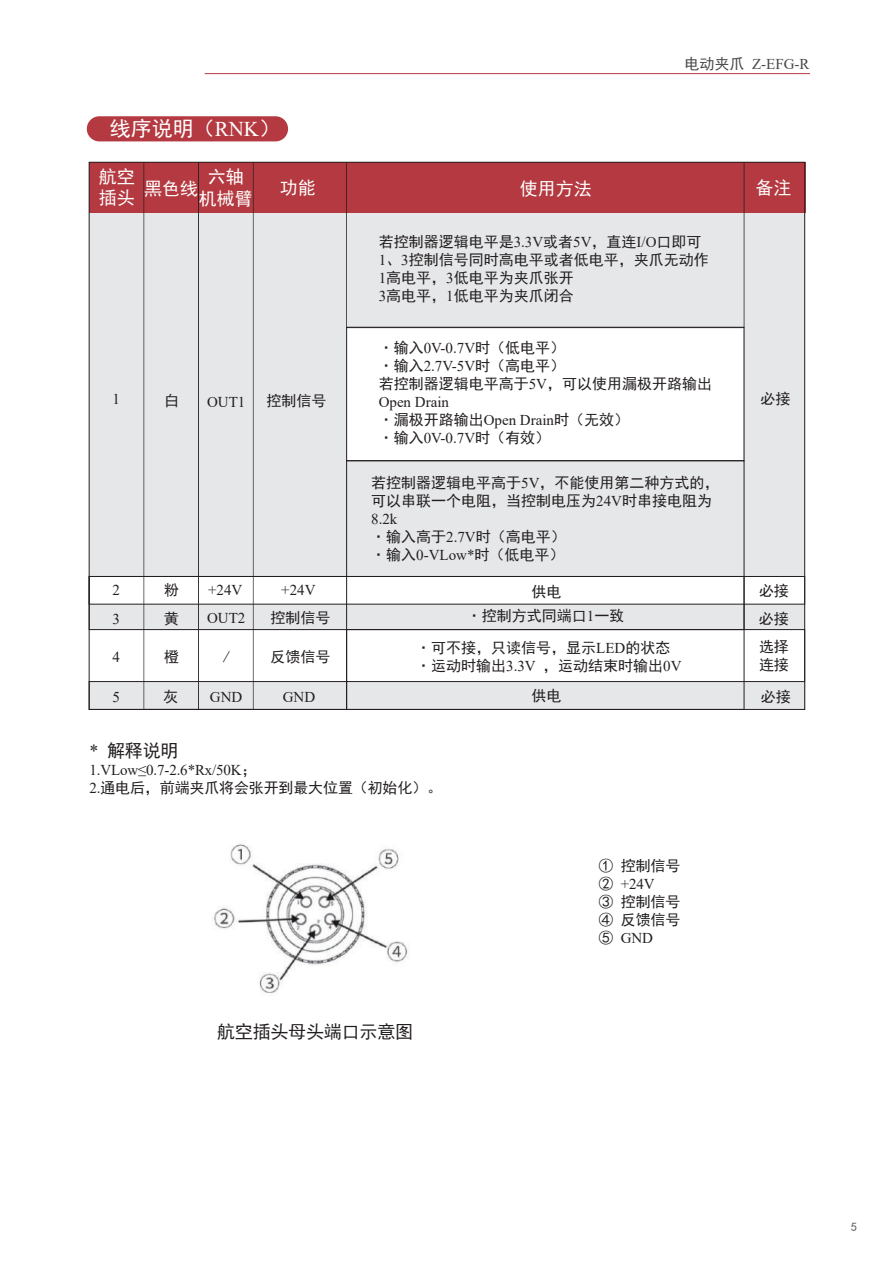
<style>
.page{position:relative;width:893px;height:1263px;background:#fff}
.page>*{position:absolute;margin:0;border:0;box-sizing:border-box;transform-origin:0 0}
.t1{font:21px "Sim Hei";color:#fff}
.t2{font:18px/21.6px "Sim Hei";color:#fff;text-align:center}
.t3{font:18px "Sim Hei";letter-spacing:-.01em;color:#231f20}
.t4{font:15px/18px "Sim Hei";color:#231f20}
.t5{font:15px/28.7px "Times New Roman";color:#231f20}
.t6{font:15px "Times New Roman";color:#47484a}
.t7{font:12px "Sim Hei";color:#57585a}
.s1{font-family:"Sim Hei"}
.s2{font-family:"Times New Roman"}
</style>
<div class="page">
<div style="left:87px;top:116px;width:201px;height:25px;background:#b43940;border-radius:13px"></div>
<hr style="left:201px;top:73px;width:609px;height:1px;background:#b43940">
<div style="left:89px;top:213px;width:258px;height:363px;background:#e6e7e9"></div>
<div style="left:89px;top:681px;width:716px;height:28px;background:#e6e7e9"></div>
<div style="left:346px;top:461px;width:398px;height:115px;background:#e6e7e9"></div>
<div style="left:743px;top:213px;width:62px;height:363px;background:#e6e7e9"></div>
<div style="left:89px;top:604px;width:716px;height:26px;background:#e6e7e9"></div>
<div style="left:89px;top:162px;width:716px;height:51px;background:#b43940"></div>
<svg style="left:346px;top:164px;width:398px;height:163px;fill:#e6e7e9"></svg>
<div style="left:346px;top:327px;width:398px;height:134px;border:1px solid #231f20"></div>
<div style="left:89px;top:576px;width:655px;height:54px;border:1px solid #231f20"></div>
<div style="left:346px;top:629px;width:459px;height:53px;border:1px solid #231f20"></div>
<div style="left:89px;top:576px;width:716px;height:134px;border:1px solid #231f20"></div>
<div style="left:89px;top:681px;width:258px;height:29px;border:1px solid #231f20"></div>
<svg style="left:144px;top:162px;width:110px;height:547px"></svg>
<svg style="left:213px;top:844px;width:196px;height:149px"></svg>
<div style="left:79px;top:56px;width:126px;height:38px;background:#fff"></div>
<p class="t6" style="left:684px;top:59px;width:126px"><span class="s1">电动夹爪</span> Z-EFG-R</p>
<h1 class="t1" style="left:110px;top:118px;width:172px">线序说明（<span class="s2">RNK</span>）</h1>
<p class="t2" style="left:99px;top:166px;width:37px;text-align:left">航空插头</p>
<p class="t2" style="left:144px;top:178px;width:55px">黑色线</p>
<p class="t2" style="left:199px;top:166px;width:55px">六轴机械臂</p>
<p class="t2" style="left:280px;top:177px;width:37px">功能</p>
<p class="t2" style="left:755px;top:177px;width:37px">备注</p>
<p class="t2" style="left:520px;top:178px;width:73px">使用方法</p>
<p class="t5" style="left:112px;top:386px;width:9px">1</p>
<p class="t4" style="left:164px;top:392px;width:16px">白</p>
<p class="t5" style="left:207px;top:389px;width:40px">OUT1</p>
<p class="t4" style="left:267px;top:392px;width:61px">控制信号</p>
<p class="t4" style="left:379px;top:232px;width:332px">若控制器逻辑电平是<span class="s2">3.3V</span>或者<span class="s2">5V</span>，直连<span class="s2">I/O</span>口即可<br><span class="s2">1</span>、<span class="s2">3</span>控制信号同时高电平或者低电平，夹爪无动作<br><span class="s2">1</span>高电平，<span class="s2">3</span>低电平为夹爪张开<br><span class="s2">3</span>高电平，<span class="s2">1</span>低电平为夹爪闭合</p>
<p class="t4" style="left:379px;top:339px;width:335px">·输入<span class="s2">0V-0.7V</span>时（低电平）<br>·输入<span class="s2">2.7V-5V</span>时（高电平）<br>若控制器逻辑电平高于<span class="s2">5V</span>，可以使用漏极开路输出</p>
<p class="t5" style="left:379px;top:389px;width:72px">Open Drain</p>
<p class="t4" style="left:379px;top:411px;width:252px">·漏极开路输出<span class="s2">Open Drain</span>时（无效）·输入<span class="s2">0V-0.7V</span>时（有效）</p>
<p class="t4" style="left:371px;top:474px;width:350px">若控制器逻辑电平高于<span class="s2">5V</span>，不能使用第二种方式的，可以串联一个电阻，当控制电压为<span class="s2">24V</span>时串接电阻为</p>
<p class="t5" style="left:371px;top:506px;width:28px">8.2k</p>
<p class="t4" style="left:371px;top:528px;width:196px">·输入高于<span class="s2">2.7V</span>时（高电平）·输入<span class="s2">0-VLow*</span>时（低电平）</p>
<p class="t5" style="left:112px;top:577px;width:9px">2<br>3</p>
<p class="t5" style="left:112px;top:644px;width:9px">4</p>
<p class="t5" style="left:112px;top:684px;width:9px">5</p>
<p class="t4" style="left:164px;top:575px;width:17px;line-height:28.7px">粉黄</p>
<p class="t4" style="left:164px;top:647px;width:16px">橙</p>
<p class="t4" style="left:163px;top:688px;width:16px">灰</p>
<p class="t5" style="left:208px;top:577px;width:36px">+24V</p>
<p class="t5" style="left:207px;top:605px;width:40px">OUT2</p>
<p class="t4" style="left:223px;top:648px;width:9px">/</p>
<p class="t5" style="left:281px;top:577px;width:36px">+24V</p>
<p class="t4" style="left:270px;top:609px;width:61px">控制信号</p>
<p class="t4" style="left:270px;top:647px;width:61px">反馈信号</p>
<p class="t5" style="left:210px;top:684px;width:34px">GND</p>
<p class="t5" style="left:283px;top:684px;width:34px">GND</p>
<p class="t4" style="left:532px;top:583px;width:31px">供电</p>
<p class="t4" style="left:416px;top:601px;width:256px;line-height:31px;text-align:center">·控制方式同端口<span class="s2">1</span>一致<br>·可不接，只读信号，显示<span class="s2">LED</span>的状态</p>
<p class="t4" style="left:416px;top:656px;width:267px">·运动时输出<span class="s2">3.3V</span> ，运动结束时输出<span class="s2">0V</span></p>
<p class="t4" style="left:532px;top:687px;width:31px">供电</p>
<p class="t3" style="left:89px;top:741px;width:91px"><span class="s2">*</span> 解释说明</p>
<p class="t5" style="left:89px;top:755px;width:169px">1.VLow≤0.7-2.6*Rx/50K<span class="s1">；</span></p>
<p class="t4" style="left:89px;top:779px;width:354px"><span class="s2">2.</span>通电后，前端夹爪将会张开到最大位置（初始化）。</p>
<p class="t3" style="left:217px;top:1022px;width:198px">航空插头母头端口示意图</p>
<p class="t4" style="left:599px;top:857px;width:83px">① 控制信号</p>
<p class="t5" style="left:599px;top:871px;width:58px"><span class="s1">②</span> +24V</p>
<p class="t4" style="left:599px;top:893px;width:83px">③ 控制信号<br>④ 反馈信号</p>
<p class="t5" style="left:599px;top:925px;width:56px"><span class="s1">⑤</span> GND</p>
<p class="t4" style="left:760px;top:390px;width:31px">必接</p>
<p class="t4" style="left:759px;top:578px;width:32px;line-height:27.2px">必接必接</p>
<p class="t4" style="left:759px;top:637px;width:31px">选择连接</p>
<p class="t4" style="left:761px;top:688px;width:31px">必接</p>
<p class="t7" style="left:851px;top:1219px;width:7px">5</p>
</div>
